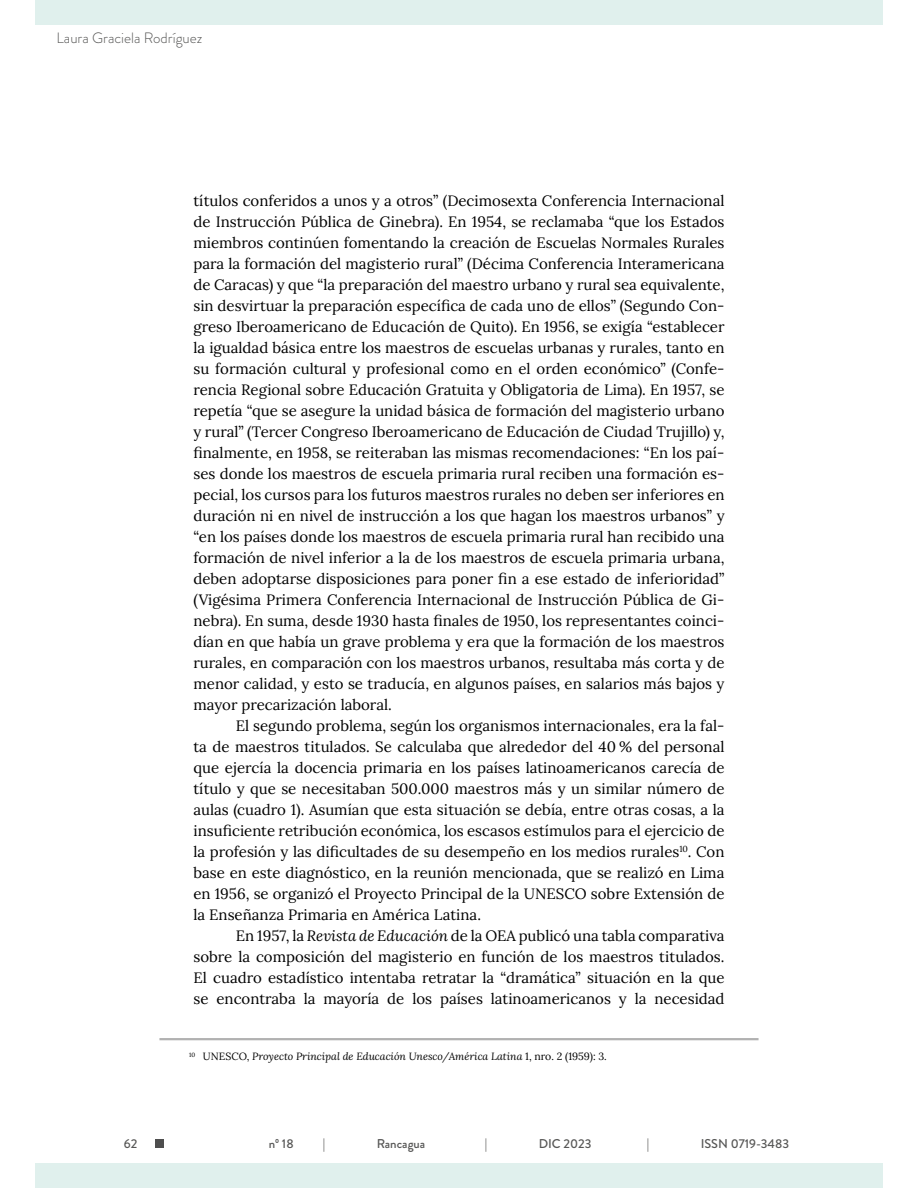
<style>
.page{position:relative;width:918px;height:1188px;background:#fff}
.page>*{position:absolute;margin:0;border:0;box-sizing:border-box;transform-origin:0 0}
.t1{font:15px/21px "Lora";color:#000;text-align:justify}
.t2{font:300 15px "Brandon Grotesque";color:#575756}
.t3{font:500 12.75px "Brandon Grotesque";color:#575756}
.t4{font:italic 10.5px "Lora";color:#000}
.s1{font-style:italic}
.s2{font-style:normal}
</style>
<div class="page">
<div style="left:35px;top:0;width:848px;height:25px;background:#e0f0ed"></div>
<div style="left:35px;top:1164px;width:848px;height:24px;background:#e0f0ed"></div>
<div style="left:155px;top:1139px;width:9px;height:9px;background:#4e4e4e"></div>
<hr style="left:159px;top:1038px;width:600px;height:2px;background:#b1b1b1">
<p class="t2" style="left:57px;top:28px;width:147px">Laura Graciela Rodríguez</p>
<p class="t1" style="left:193px;top:190px;width:533px">títulos conferidos a unos y a otros” (Decimosexta Conferencia Internacional de Instrucción Pública de Ginebra). En 1954, se reclamaba “que los Estados miembros continúen fomentando la creación de Escuelas Normales Rurales para la formación del magisterio rural” (Décima Conferencia Interamericana de Caracas) y que “la preparación del maestro urbano y rural sea equivalente, sin desvirtuar la preparación específica de cada uno de ellos” (Segundo Con&shy;greso Iberoamericano de Educación de Quito). En 1956, se exigía “establecer la igualdad básica entre los maestros de escuelas urbanas y rurales, tanto en su formación cultural y profesional como en el orden económico” (Confe&shy;rencia Regional sobre Educación Gratuita y Obligatoria de Lima). En 1957, se repetía “que se asegure la unidad básica de formación del magisterio urbano y rural” (Tercer Congreso Iberoamericano de Educación de Ciudad Trujillo) y, finalmente, en 1958, se reiteraban las mismas recomendaciones: “En los paí&shy;ses donde los maestros de escuela primaria rural reciben una formación es&shy;pecial, los cursos para los futuros maestros rurales no deben ser inferiores en duración ni en nivel de instrucción a los que hagan los maestros urbanos” y “en los países donde los maestros de escuela primaria rural han recibido una formación de nivel inferior a la de los maestros de escuela primaria urbana, deben adoptarse disposiciones para poner fin a ese estado de inferioridad” (Vigésima Primera Conferencia Internacional de Instrucción Pública de Gi&shy;nebra). En suma, desde 1930 hasta finales de 1950, los representantes coinci&shy;dían en que había un grave problema y era que la formación de los maestros rurales, en comparación con los maestros urbanos, resultaba más corta y de menor calidad, y esto se traducía, en algunos países, en salarios más bajos y mayor precarización laboral.</p>
<p class="t1" style="left:193px;top:715px;width:533px;text-indent:43px">El segundo problema, según los organismos internacionales, era la fal&shy;ta de maestros titulados. Se calculaba que alrededor del 40 % del personal que ejercía la docencia primaria en los países latinoamericanos carecía de título y que se necesitaban 500.000 maestros más y un similar número de aulas (cuadro 1). Asumían que esta situación se debía, entre otras cosas, a la insuficiente retribución económica, los escasos estímulos para el ejercicio de la profesión y las dificultades de su desempeño en los medios rurales<sup>10</sup>. Con base en este diagnóstico, en la reunión mencionada, que se realizó en Lima en 1956, se organizó el Proyecto Principal de la UNESCO sobre Extensión de la Enseñanza Primaria en América Latina.</p>
<p class="t1" style="left:193px;top:925px;width:533px;text-indent:43px">En 1957, la <span class="s1">Revista de Educación</span> de la OEA publicó una tabla comparativa sobre la composición del magisterio en función de los maestros titulados.<br>El cuadro estadístico intentaba retratar la “dramática” situación en la que se encontraba la mayoría de los países latinoamericanos y la necesidad</p>
<p class="t4" style="left:189px;top:1049px;width:419px"><sup>10</sup> <span class="s2">UNESCO,</span> Proyecto Principal de Educación Unesco/América Latina <span class="s2">1, nro. 2 (1959): 3.</span></p>
<p class="t3" style="left:124px;top:1135px;width:15px">62</p>
<p class="t3" style="left:269px;top:1135px;width:26px">nº 18</p>
<p class="t3" style="left:323px;top:1135px;width:4px">|</p>
<p class="t3" style="left:377px;top:1135px;width:50px">Rancagua</p>
<p class="t3" style="left:485px;top:1135px;width:4px">|</p>
<p class="t3" style="left:539px;top:1135px;width:54px">DIC 2023</p>
<p class="t3" style="left:647px;top:1135px;width:4px">|</p>
<p class="t3" style="left:701px;top:1135px;width:90px">ISSN 0719-3483</p>
</div>
